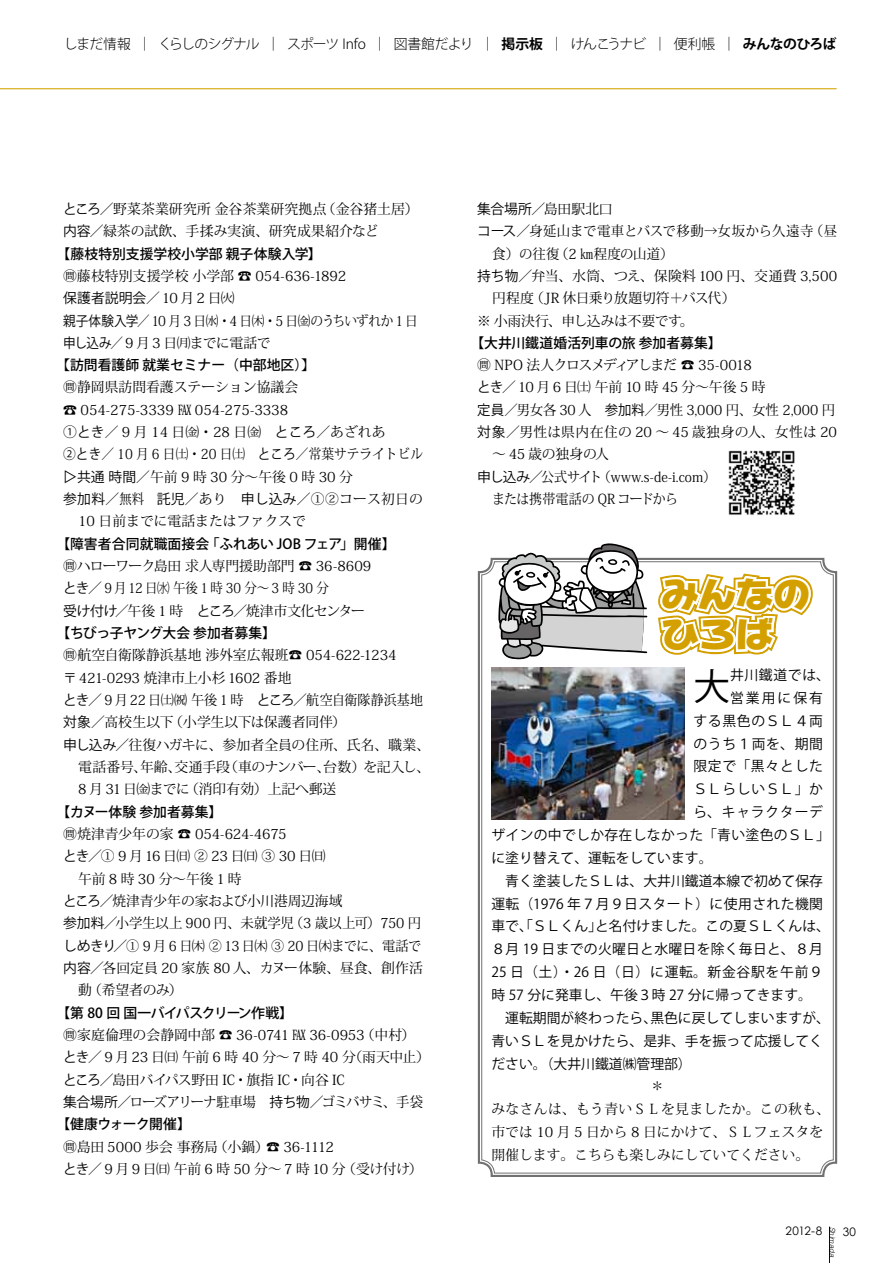
<style>
.page{position:relative;width:893px;height:1263px;background:#fff}
.page>*{position:absolute;margin:0;border:0;box-sizing:border-box;transform-origin:0 0}
.t1{font:36.6px "Koz Go Pro";color:#000}
.t2{font:900 33.45px/40.3px "Happy N Std";color:#d3a000;scale:1.11 1}
.t3{font:13.8px/22.4px "Koz Min Pro";color:#000}
.t4{font:13.8px/22.8px "Koz Go Pro";color:#000}
.t5{font:500 13.8px "Koz Go Pro";color:#000}
.t6{font:13.8px/22.4px "Koz Min Pro";letter-spacing:-.035em;color:#000}
.t7{font:13.8px "Koz Go Pro";letter-spacing:.05em;color:#000}
.t8{font:13.8px "Koz Min Pro";letter-spacing:-.045em;color:#000}
.t9{font:13.8px "Koz Min Pro";color:#000;scale:.92 1}
.t10{font:300 13.8px "Koz Go Pro";letter-spacing:-.06em;color:#000}
.t11{font:13.8px "Koz Go Pro";letter-spacing:.055em;color:#000}
.t12{font:13.8px "Koz Go Pro";letter-spacing:.03em;color:#000}
.t13{font:13.8px "Koz Min Pro";letter-spacing:-.075em;color:#000}
.t14{font:13.8px "Koz Go Pro";letter-spacing:.025em;color:#000}
.t15{font:13.8px "Koz Go Pro";letter-spacing:.02em;color:#000}
.t16{font:500 13.8px "Koz Go Pro";letter-spacing:-.045em;color:#000}
.t17{font:13.8px "Koz Min Pro";color:#000;scale:.94 1}
.t18{font:13.8px "Koz Min Pro";letter-spacing:-.025em;color:#000}
.t19{font:700 13.8px "Koz Go Pro";letter-spacing:-.03em;color:#000}
.t20{font:500 13.8px "Koz Go Pro";letter-spacing:-.04em;color:#000}
.t21{font:300 13.8px "Koz Go Pro";letter-spacing:-.03em;color:#000}
.t22{font:300 13.8px "Koz Go Pro";letter-spacing:-.09em;color:#000}
.t23{font:11.7px "Century Gothic";letter-spacing:-.015em;color:#000}
.t24{font:italic 300 7.5px "Helvetica";color:#000}
.s1{font-family:"Koz Go Pro"}
.s2{font-family:"Koz Min Pro";font-weight:400}
.s3{font-family:"Jun 101 Pro";font-weight:300}
.s4{font-family:"Koz Min Pro"}
</style>
<div class="page">
<hr style="left:829px;top:1226px;width:1px;height:37px;background:#000">
<hr style="left:0;top:88px;width:837px;height:1px;background:#d3a000">
<svg style="left:477px;top:557px;width:361px;height:620px"></svg>
<svg style="left:498px;top:543px;width:149px;height:116px"></svg>
<img style="left:728px;top:450px;width:67px;height:65px">
<img style="left:491px;top:668px;width:194px;height:151px">
<p class="t10" style="left:64px;top:35px;width:69px">しまだ情報</p>
<p class="t10" style="left:138px;top:35px;width:15px">｜</p>
<p class="t22" style="left:158px;top:35px;width:103px">くらしのシグナル</p>
<p class="t10" style="left:267px;top:35px;width:15px">｜</p>
<p class="t21" style="left:287px;top:35px;width:80px">スポーツ Info</p>
<p class="t10" style="left:373px;top:35px;width:15px">｜</p>
<p class="t10" style="left:394px;top:35px;width:82px">図書館だより</p>
<p class="t10" style="left:481px;top:35px;width:15px">｜</p>
<p class="t19" style="left:501px;top:35px;width:43px">掲示板</p>
<p class="t10" style="left:550px;top:35px;width:15px">｜</p>
<p class="t10" style="left:571px;top:35px;width:77px">けんこうナビ</p>
<p class="t10" style="left:653px;top:35px;width:15px">｜</p>
<p class="t10" style="left:674px;top:35px;width:43px">便利帳</p>
<p class="t10" style="left:722px;top:35px;width:15px">｜</p>
<p class="t19" style="left:743px;top:35px;width:95px">みんなのひろば</p>
<p class="t3" style="left:63px;top:197px;width:317px"><span class="s1">ところ</span>／野菜茶業研究所金谷茶業研究拠点<br><span class="s1">内容</span>／緑茶の試飲、手揉み実演、研究成果紹介など</p>
<p class="t5" style="left:56px;top:245px;width:267px">【藤枝特別支援学校小学部親子体験入学【</p>
<p class="t3" style="left:63px;top:264px;width:356px">問藤枝特別支援学校小学部 ☎ 054-636-1892<br><span class="s1">保護者説明会</span>／10 月 2 日㈫<br><span class="s1">親子体験入学</span>／ 10 月 3 日㈬・4 日㈭・5 日㈮のうちいずれか 1 日<span class="s1">申し込み</span>／ 9 月 3 日㈪までに電話で</p>
<p class="t5" style="left:56px;top:356px;width:260px"><span class="s2">【</span>訪問看護師就業セミナー（中部地区<span class="s2">【</span>(</p>
<p class="t3" style="left:63px;top:376px;width:236px">問静岡県訪問看護ステーション協議会</p>
<p class="t3" style="left:63px;top:398px;width:226px">☎ 054-275-3339 FAX 054-275-3338</p>
<p class="t3" style="left:63px;top:420px;width:324px"><span class="s1">①とき</span>／ 9 月 14 日㈮・28 日㈮　<span class="s1">ところ</span>／あざれあ</p>
<p class="t9" style="left:63px;top:445px;width:393px"><span class="s1">②とき</span>／ 10 月 6 日㈯・20 日㈯　<span class="s1">ところ</span>／常葉サテライトビル</p>
<p class="t3" style="left:63px;top:465px;width:291px"><span class="s1">▷共通時間</span>／午前 9 時 30 分〜午後 0 時 30 分</p>
<p class="t3" style="left:63px;top:487px;width:361px"><span class="s1">参加料</span>／無料　<span class="s1">託児</span>／あり　<span class="s1">申し込み</span>／①②コース初日の</p>
<p class="t3" style="left:78px;top:510px;width:229px">10 日前までに電話またはファクスで</p>
<p class="t5" style="left:340px;top:535px;width:57px">」開催【</p>
<p class="t3" style="left:322px;top:197px;width:98px">（金谷猪土居(</p>
<p class="t5" style="left:206px;top:535px;width:138px">「ふれあい JOB フェア</p>
<p class="t5" style="left:56px;top:535px;width:155px">【障害者合同就職面接会</p>
<p class="t3" style="left:63px;top:554px;width:310px">問ハローワーク島田求人専門援助部門 <span class="s3">☎</span> 36-8609<span class="s1">とき</span>／9月12日<span class="s3">㈬</span>午後1時 30 分〜3時 30 分</p>
<p class="t8" style="left:115px;top:601px;width:251px">／午後 1 時　<span class="s1">ところ</span>／焼津市文化センター</p>
<p class="t4" style="left:63px;top:600px;width:56px">受け付け</p>
<p class="t5" style="left:56px;top:624px;width:221px">【ちびっ子ヤング大会参加者募集【</p>
<p class="t3" style="left:63px;top:644px;width:335px">問航空自衛隊静浜基地渉外室広報班<span class="s3">☎</span> 054-622-1234</p>
<p class="t3" style="left:63px;top:666px;width:230px">〒421-0293 焼津市上小杉 1602 番地</p>
<p class="t3" style="left:63px;top:688px;width:361px"><span class="s1">とき</span>／ 9 月 22 日㈯㈷午後 1 時　<span class="s1">ところ</span>／航空自衛隊静浜基地</p>
<p class="t3" style="left:169px;top:711px;width:178px">（小学生以下は保護者同伴(</p>
<p class="t3" style="left:63px;top:711px;width:112px"><span class="s1">対象</span>／高校生以下</p>
<p class="t3" style="left:63px;top:733px;width:368px"><span class="s1">申し込み</span>／往復ハガキに、参加者全員の住所、氏名、職業、</p>
<p class="t3" style="left:323px;top:755px;width:108px">台数）を記入し、</p>
<p class="t3" style="left:78px;top:755px;width:105px">電話番号年齢、</p>
<p class="t3" style="left:133px;top:755px;width:15px">、</p>
<p class="t3" style="left:224px;top:755px;width:107px">（車のナンバー、</p>
<p class="t3" style="left:175px;top:755px;width:57px">交通手段</p>
<p class="t3" style="left:185px;top:778px;width:153px">（消印有効）上記へ郵送</p>
<p class="t3" style="left:78px;top:778px;width:113px">8 月 31 日㈮までに</p>
<p class="t5" style="left:56px;top:803px;width:168px">【カヌー体験参加者募集【</p>
<p class="t3" style="left:63px;top:822px;width:225px">問焼津青少年の家 <span class="s3">☎</span> 054-624-4675</p>
<p class="t3" style="left:63px;top:844px;width:264px"><span class="s1">とき</span>／① 9 月 16 日㈰ ② 23 日㈰ ③ 30 日㈰</p>
<p class="t3" style="left:78px;top:867px;width:165px">午前 8 時 30 分〜午後 1 時</p>
<p class="t3" style="left:63px;top:889px;width:281px"><span class="s1">ところ</span>／焼津青少年の家および小川港周辺海域</p>
<p class="t3" style="left:290px;top:911px;width:133px">（3 歳以上可）750 円</p>
<p class="t4" style="left:63px;top:912px;width:56px">参加料<span class="s4">／</span></p>
<p class="t6" style="left:114px;top:934px;width:309px">／① 9 月 6 日㈭ ② 13 日㈭ ③ 20 日㈭までに、電話で</p>
<p class="t3" style="left:115px;top:911px;width:180px">小学生以上 900 円、未就学児</p>
<p class="t4" style="left:63px;top:934px;width:55px">しめきり</p>
<p class="t3" style="left:88px;top:956px;width:336px;text-indent:-25px"><span class="s1">内容</span>／各回定員 20 家族 80 人、カヌー体験、昼食、創作活（希望者のみ(</p>
<p class="t3" style="left:78px;top:978px;width:15px">動</p>
<p class="t16" style="left:56px;top:1004px;width:238px">【第 80 回国一バイパスクリーン作戦【</p>
<p class="t3" style="left:63px;top:1023px;width:368px">問家庭倫理の会静岡中部 <span class="s3">☎</span> 36-0741 ℻ 36-0953<br><span class="s1">とき</span>／ 9 月 23 日㈰午前 6 時 40 分〜 7 時 40 （分雨天中止(<span class="s1">ところ</span>／島田バイパス野田 IC・旗指 IC・向谷 IC<br><span class="s1">集合場所</span>／ローズアリーナ駐車場　<span class="s1">持ち物</span>／ゴミバサミ、手袋</p>
<p class="t20" style="left:56px;top:1115px;width:136px">【健康ウォーク開催【</p>
<p class="t3" style="left:214px;top:1135px;width:122px">（小鍋 <span class="s3">☎</span>( 36-1112</p>
<p class="t3" style="left:361px;top:1023px;width:56px">（中村(</p>
<p class="t3" style="left:63px;top:1135px;width:156px">問島田 5000 歩会事務局</p>
<p class="t3" style="left:63px;top:1157px;width:284px"><span class="s1">とき</span>／ 9 月 9 日㈰午前 6 時 50 分〜 7 時 10 分</p>
<p class="t3" style="left:342px;top:1157px;width:82px">（受け付け(</p>
<p class="t3" style="left:477px;top:197px;width:137px"><span class="s1">集合場所</span>／島田駅北口</p>
<p class="t3" style="left:810px;top:219px;width:29px">（昼</p>
<p class="t3" style="left:555px;top:219px;width:260px;text-indent:-78px"><span class="s1">コース</span>／身延山まで電車とバスで移動→女坂から久遠寺（2 ㎞程度の山道(</p>
<p class="t3" style="left:492px;top:242px;width:69px">食）の往復</p>
<p class="t3" style="left:477px;top:264px;width:361px"><span class="s1">持ち物</span>／弁当、水筒、つえ、保険料 100 円、交通費 3,500</p>
<p class="t8" style="left:530px;top:288px;width:207px">（JR 休日乗り放題切符＋バス代(</p>
<p class="t3" style="left:492px;top:286px;width:43px">円程度</p>
<p class="t18" style="left:477px;top:311px;width:206px">※ 小雨決行、申し込みは不要です</p>
<p class="t5" style="left:470px;top:334px;width:253px">【大井川鐵道婚活列車の旅参加者募集【</p>
<p class="t13" style="left:477px;top:355px;width:276px">問 NPO 法人クロスメディアしまだ <span class="s3">☎</span> 35-0018</p>
<p class="t3" style="left:477px;top:376px;width:290px"><span class="s1">とき</span>／ 10 月 6 日㈯午前 10 時 45 分〜午後 5 時</p>
<p class="t3" style="left:477px;top:398px;width:359px"><span class="s1">定員</span>／男女各 30 人　<span class="s1">参加料</span>／男性 3,000 円、女性 2,000 円</p>
<p class="t3" style="left:477px;top:420px;width:361px"><span class="s1">対象</span>／男性は県内在住の 20 〜 45 歳独身の人、女性は 20</p>
<p class="t3" style="left:492px;top:443px;width:118px">〜 45 歳の独身の人</p>
<p class="t17" style="left:598px;top:467px;width:127px">（www -s. de .i- com(</p>
<p class="t3" style="left:680px;top:309px;width:15px">。</p>
<p class="t6" style="left:492px;top:465px;width:187px;text-indent:-15px"><span class="s1">申し込み</span>／公式サイト<br>または携帯電話の QR コードから</p>
<h2 class="t2" style="left:661px;top:571px;width:136px">みんなのひろば</h2>
<p class="t4" style="left:730px;top:664px;width:101px">井川鐵道では、</p>
<h1 class="t1" style="left:693px;top:663px;width:38px">大</h1>
<p class="t4" style="left:730px;top:687px;width:95px">営業用に保有</p>
<p class="t7" style="left:693px;top:712px;width:131px">する黒色のＳＬ４両</p>
<p class="t11" style="left:693px;top:734px;width:131px">のうち１両を、期間</p>
<p class="t11" style="left:693px;top:757px;width:131px">限定で「黒々とした</p>
<p class="t7" style="left:693px;top:780px;width:131px">ＳＬらしいＳＬ」か</p>
<p class="t11" style="left:693px;top:803px;width:131px">ら、キャラクターデ</p>
<p class="t14" style="left:491px;top:826px;width:340px">ザインの中でしか存在しなかった「青い塗色のＳＬ「</p>
<p class="t4" style="left:491px;top:847px;width:223px">に塗り替えて、運転をしています。</p>
<p class="t4" style="left:491px;top:869px;width:333px">　青く塗装したＳＬは、大井川鐵道本線で初めて保存</p>
<p class="t12" style="left:491px;top:894px;width:333px">運転（1976 年７月９日スタート）に使用された機関</p>
<p class="t4" style="left:595px;top:915px;width:236px">と名付けました。この夏ＳＬくんは、</p>
<p class="t4" style="left:491px;top:915px;width:112px">車で、「ＳＬくん」</p>
<p class="t15" style="left:491px;top:940px;width:333px">８月 19 日までの火曜日と水曜日を除く毎日と、８月</p>
<p class="t7" style="left:491px;top:963px;width:333px">25 日（土）・26 日（日）に運転。新金谷駅を午前９</p>
<p class="t4" style="left:491px;top:984px;width:322px">時 57 分に発車し、午後３時 27 分に帰ってきます。</p>
<p class="t4" style="left:650px;top:1007px;width:181px">黒色に戻してしまいますが、</p>
<p class="t4" style="left:491px;top:1007px;width:333px">　運転期間が終わったら、<br>青いＳＬを見かけたら、是非、手を振って応援してください。（大井川鐵道㈱管理部(</p>
<p class="t3" style="left:491px;top:1074px;width:340px;line-height:22.8px;text-indent:159px">*<br>みなさんは、もう青いＳＬを見ましたか。この秋も、市では 10 月 5 日から 8 日にかけて、ＳＬフェスタを開催します。こちらも楽しみにしていてください。</p>
<p class="t23" style="left:786px;top:1224px;width:38px">2012-8</p>
<p class="t24" style="left:837px;top:1227px;width:32px;rotate:90deg">Shimada</p>
<p class="t23" style="left:843px;top:1224px;width:14px">30</p>
</div>
